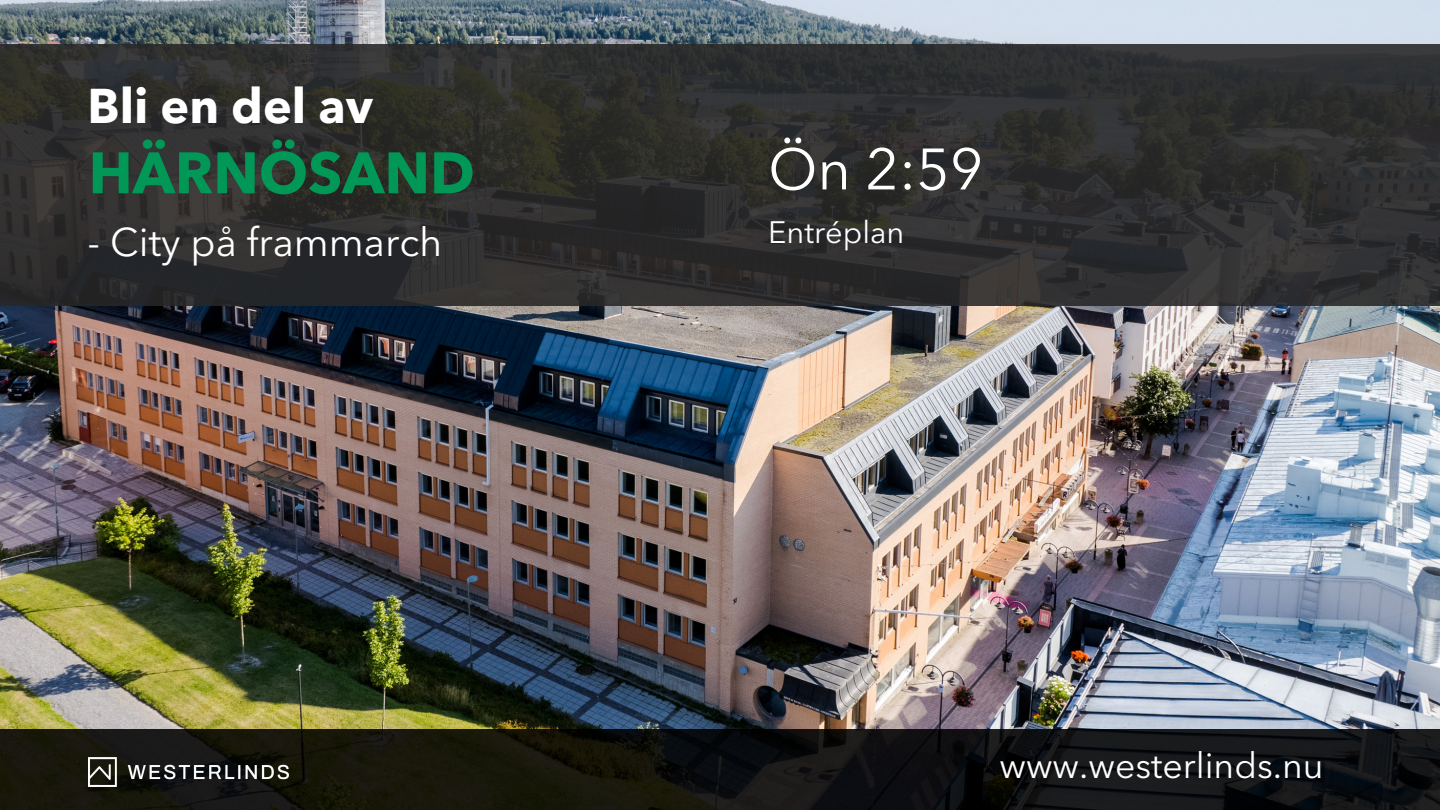
<style>
.page{position:relative;width:1440px;height:810px;background:#fff}
.page>*{position:absolute;margin:0;border:0;box-sizing:border-box;transform-origin:0 0}
.t1{font:700 57.8px "Avenir Next LT Pro";color:#009757}
.t2{font:57.8px "Avenir Next LT Pro";color:#fff}
.t3{font:700 48.4px "Avenir Next LT Pro";color:#fff}
.t4{font:39.7px "Avenir Next LT Pro";color:#fff}
.t5{font:35.6px "Avenir Next LT Pro";color:#fff}
.t6{font:30.8px "Avenir Next LT Pro";color:#fff}
</style>
<div class="page">
<img style="left:0;top:0;width:1440px;height:729px">
<svg style="left:0;top:729px;width:1440px;height:81px;background:#131310"></svg>
<svg style="left:0;top:44px;width:1440px;height:262px;background:#2e2e2e"></svg>
<img style="left:89px;top:758px;width:199px;height:28px">
<p class="t3" style="left:88px;top:86px;width:287px">Bli en del av</p>
<p class="t1" style="left:89px;top:150px;width:388px">HÄRNÖSAND</p>
<p class="t4" style="left:88px;top:226px;width:356px">- City på frammarch</p>
<p class="t2" style="left:768px;top:146px;width:217px">Ön 2:59</p>
<p class="t6" style="left:768px;top:220px;width:138px">Entréplan</p>
<p class="t5" style="left:999px;top:751px;width:326px">www.westerlinds.nu</p>
</div>
